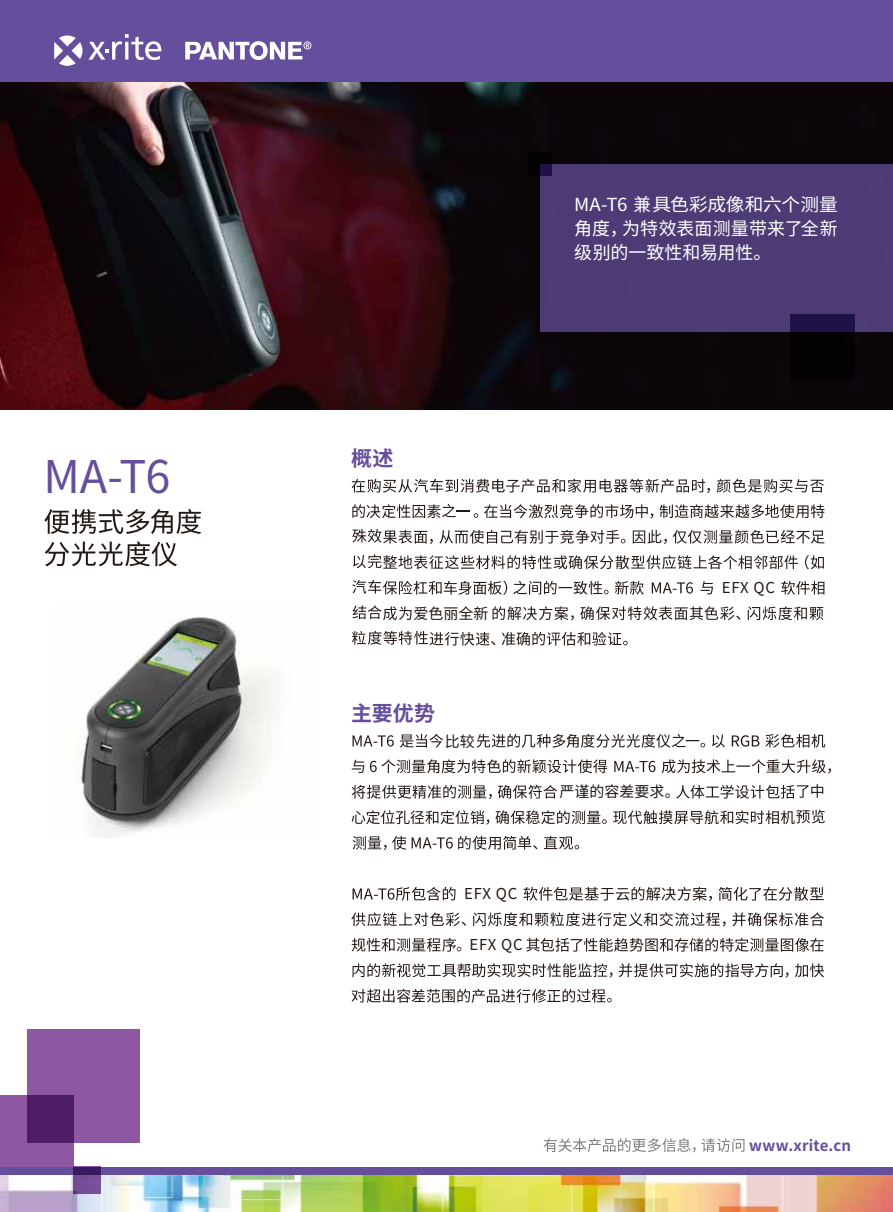
<style>
.page{position:relative;width:893px;height:1212px;background:#fff}
.page>*{position:absolute;margin:0;border:0;box-sizing:border-box;transform-origin:0 0}
.t1{font:45px "Source Han Sans CN";color:#654e9b}
.t2{font:700 21px "Source Han Sans CN";letter-spacing:.005em;color:#654e9b}
.t3{font:18px/24px "Source Han Sans CN";color:#fff;text-align:justify;scale:1.04 1}
.t4{font:15px "Source Han Sans CN";color:#221815}
.t5{font:700 15px "Source Han Sans CN";letter-spacing:.005em;color:#654e9b}
</style>
<div class="page">
<img style="left:0;top:82px;width:893px;height:328px">
<svg style="left:44px;top:509px;width:157px;height:25px"></svg>
<svg style="left:45px;top:541px;width:132px;height:25px"></svg>
<svg style="left:352px;top:479px;width:472px;height:14px"></svg>
<svg style="left:352px;top:734px;width:473px;height:14px"></svg>
<svg style="left:370px;top:759px;width:461px;height:14px"></svg>
<svg style="left:352px;top:784px;width:473px;height:66px"></svg>
<svg style="left:353px;top:887px;width:471px;height:14px"></svg>
<svg style="left:351px;top:912px;width:473px;height:14px"></svg>
<svg style="left:352px;top:938px;width:471px;height:14px"></svg>
<svg style="left:353px;top:963px;width:471px;height:14px"></svg>
<svg style="left:352px;top:989px;width:260px;height:14px"></svg>
<div style="left:0;top:0;width:893px;height:82px;background:#654e9b"></div>
<svg style="left:185px;top:41px;width:126px;height:19px"></svg>
<svg style="left:54px;top:34px;width:107px;height:32px"></svg>
<img style="left:76px;top:616px;width:199px;height:221px">
<img style="left:0;top:1174px;width:893px;height:38px">
<div style="left:0;top:1167px;width:893px;height:7px;background:#654e9b"></div>
<svg style="left:74px;top:1167px;width:27px;height:27px"></svg>
<div style="left:28px;top:1029px;width:112px;height:113px;background:#8d58a1"></div>
<svg style="left:0;top:1095px;width:74px;height:72px;background:#713f87"></svg>
<svg style="left:544px;top:1138px;width:200px;height:14px"></svg>
<div style="left:540px;top:164px;width:353px;height:167px;background:#4e3b75"></div>
<svg style="left:529px;top:152px;width:23px;height:24px"></svg>
<svg style="left:790px;top:314px;width:65px;height:65px;background:#0b0516"></svg>
<svg style="left:352px;top:504px;width:473px;height:142px"></svg>
<h1 class="t1" style="left:43px;top:451px;width:128px">MA-T6</h1>
<p class="t3" style="left:574px;top:193px;width:255px">MA-T6 兼具色彩成像和六个测量角度，为特效表面测量带来了全新级别的一致性和易用性。</p>
<p class="t2" style="left:351px;top:446px;width:44px">概述</p>
<p class="t4" style="left:413px;top:605px;width:76px">爱色丽全新</p>
<p class="t2" style="left:351px;top:701px;width:85px">主要优势</p>
<p class="t4" style="left:351px;top:758px;width:16px">与</p>
<p class="t4" style="left:445px;top:733px;width:31px">比较</p>
<p class="t4" style="left:464px;top:885px;width:55px">EFX QC</p>
<p class="t4" style="left:470px;top:936px;width:55px">EFX QC</p>
<p class="t4" style="left:560px;top:783px;width:122px">严谨的容差要求。</p>
<p class="t4" style="left:722px;top:579px;width:55px">EFX QC</p>
<p class="t5" style="left:749px;top:1137px;width:103px">www.xrite.cn</p>
</div>
